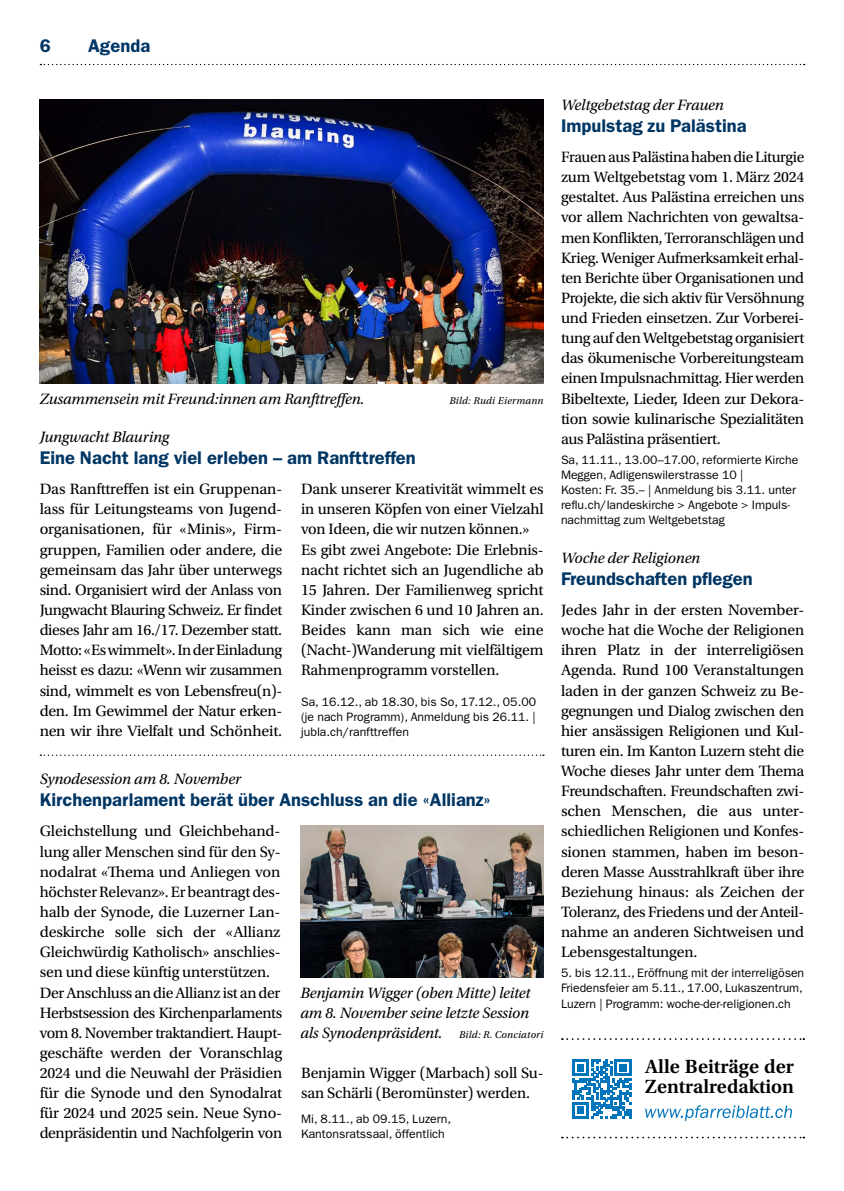
<style>
.page{position:relative;width:844px;height:1191px;background:#fff}
.page>*{position:absolute;margin:0;border:0;box-sizing:border-box;transform-origin:0 0}
.t1{font:600 20.12px/20.1px "Utopia Std";color:#000}
.t2{font:600 18.38px "ITC Franklin Gothic Std";color:#003664}
.t3{font:15.75px/20.1px "Utopia Std";letter-spacing:-.01em;color:#000}
.t4{font:italic 15.75px/20.1px "Utopia Std";letter-spacing:-.01em;color:#000}
.t5{font:12.25px/15px "ITC Franklin Gothic Std";color:#000;text-align:justify}
.t6{font:italic 10.5px "Utopia Std";letter-spacing:.02em;color:#000}
.s1{font-size:10.5px}
</style>
<div class="page">
<img style="left:40px;top:99px;width:503px;height:284px">
<img style="left:300px;top:826px;width:243px;height:151px">
<svg style="left:645px;top:1105px;width:146px;height:15px"></svg>
<svg style="left:561px;top:1038px;width:243px;height:2px"></svg>
<svg style="left:561px;top:1136px;width:243px;height:2px"></svg>
<svg style="left:572px;top:1059px;width:59px;height:59px"></svg>
<svg style="left:40px;top:754px;width:504px;height:2px"></svg>
<svg style="left:40px;top:64px;width:764px;height:1px"></svg>
<p class="t2" style="left:40px;top:35px;width:13px">6</p>
<p class="t2" style="left:88px;top:35px;width:64px">Agenda</p>
<p class="t4" style="left:40px;top:389px;width:326px">Zusammensein mit Freund:innen am Ranfttreffen.</p>
<p class="t6" style="left:449px;top:394px;width:96px">Bild: Rudi Eiermann</p>
<p class="t4" style="left:40px;top:427px;width:131px">Jungwacht Blauring</p>
<p class="t2" style="left:40px;top:447px;width:377px">Eine Nacht lang viel erleben – am Ranfttreffen</p>
<p class="t3" style="left:40px;top:479px;width:244px;text-align:justify">Das Ranfttreffen ist ein Gruppenan&shy;lass für Leitungsteams von Jugend&shy;organisationen, für «Minis», Firm&shy;gruppen, Familien oder andere, die gemeinsam das Jahr über unterwegs sind. Organisiert wird der Anlass von Jungwacht Blauring Schweiz. Er findet dieses Jahr am 16./17. Dezember statt.<br>Motto: «Es wimmelt». In der Einladung heisst es dazu: «Wenn wir zusammen sind, wimmelt es von Lebensfreu(n)- den. Im Gewimmel der Natur erken&shy;nen wir ihre Vielfalt und Schönheit.</p>
<p class="t3" style="left:301px;top:479px;width:244px">Dank unserer Kreativität wimmelt es in unseren Köpfen von einer Vielzahl von Ideen, die wir nutzen können.» Es gibt zwei Angebote: Die Erlebnis&shy;nacht richtet sich an Jugendliche ab 15 Jahren. Der Familienweg spricht Kinder zwischen 6 und 10 Jahren an.<br>Beides kann man sich wie eine (Nacht-)Wanderung mit vielfältigem Rahmenprogramm vorstellen.</p>
<p class="t5" style="left:301px;top:694px;width:236px">Sa, 16.12., ab 18.30, bis So, 17.12., 05.00 (je nach Programm), Anmeldung bis 26.11. | jubla.ch/ranfttreffen</p>
<p class="t4" style="left:40px;top:769px;width:203px">Synodesession am 8. November</p>
<p class="t2" style="left:40px;top:789px;width:452px">Kirchenparlament berät über Anschluss an die «Allianz»</p>
<p class="t3" style="left:40px;top:821px;width:244px">Gleichstellung und Gleichbehand&shy;lung aller Menschen sind für den Sy&shy;nodalrat «Thema und Anliegen von höchster Relevanz». Er beantragt des&shy;halb der Synode, die Luzerner Lan&shy;deskirche solle sich der «Allianz Gleichwürdig Katholisch» anschlies&shy;sen und diese künftig unterstützen.<br>Der Anschluss an die Allianz ist an der Herbstsession des Kirchenparlaments vom 8. November traktandiert. Haupt&shy;geschäfte werden der Voranschlag 2024 und die Neuwahl der Präsidien für die Synode und den Synodalrat für 2024 und 2025 sein. Neue Syno&shy;denpräsidentin und Nachfolgerin von</p>
<p class="t4" style="left:300px;top:982px;width:245px">Benjamin Wigger (oben Mitte) leitet am 8. November seine letzte Session als Synodenpräsident. <span class="s1">Bild: R. Conciatori</span></p>
<p class="t3" style="left:301px;top:1063px;width:244px">Benjamin Wigger (Marbach) soll Su&shy;san Schärli (Beromünster) werden.</p>
<p class="t5" style="left:301px;top:1111px;width:151px">Mi, 8.11., ab 09.15, Luzern,<br>Kantonsratssaal, öffentlich</p>
<p class="t4" style="left:561px;top:95px;width:164px">Weltgebetstag der Frauen</p>
<p class="t2" style="left:561px;top:115px;width:187px">Impulstag zu Palästina</p>
<p class="t3" style="left:561px;top:147px;width:245px;text-align:justify">Frauen aus Palästina haben die Liturgie zum Weltgebetstag vom 1. März 2024 gestaltet. Aus Palästina erreichen uns vor allem Nachrichten von gewaltsa&shy;men Konflikten, Terroranschlägen und Krieg. Weniger Aufmerksamkeit erhal&shy;ten Berichte über Organisationen und Projekte, die sich aktiv für Versöhnung und Frieden einsetzen. Zur Vorberei&shy;tung auf den Weltgebetstag organisiert das ökumenische Vorbereitungsteam einen Impulsnachmittag. Hier werden Bibeltexte, Lieder, Ideen zur Dekora&shy;tion sowie kulinarische Spezialitäten aus Palästina präsentiert.</p>
<p class="t5" style="left:561px;top:452px;width:239px;text-align:left">Sa, 11.11., 13.00–17.00, reformierte Kirche Meggen, Adligenswilerstrasse 10 |<br>Kosten: Fr. 35.– | Anmeldung bis 3.11. unter reflu.ch/landeskirche &gt; Angebote &gt; Impuls&shy;nachmittag zum Weltgebetstag</p>
<p class="t4" style="left:561px;top:547px;width:141px">Woche der Religionen</p>
<p class="t2" style="left:561px;top:567px;width:193px">Freundschaften pflegen</p>
<p class="t3" style="left:561px;top:600px;width:245px">Jedes Jahr in der ersten November&shy;woche hat die Woche der Religionen ihren Platz in der interreligiösen Agenda. Rund 100 Veranstaltungen laden in der ganzen Schweiz zu Be&shy;gegnungen und Dialog zwischen den hier ansässigen Religionen und Kul&shy;turen ein. Im Kanton Luzern steht die Woche dieses Jahr unter dem Thema Freundschaften. Freundschaften zwi&shy;schen Menschen, die aus unter&shy;schiedlichen Religionen und Konfes&shy;sionen stammen, haben im beson&shy;deren Masse Ausstrahlkraft über ihre Beziehung hinaus: als Zeichen der Toleranz, des Friedens und der Anteil&shy;nahme an anderen Sichtweisen und Lebensgestaltungen.</p>
<p class="t5" style="left:561px;top:965px;width:245px">5. bis 12.11., Eröffnung mit der interreligösen Friedensfeier am 5.11., 17.00, Lukaszentrum, Luzern | Programm: woche-der-religionen.ch</p>
<p class="t1" style="left:645px;top:1056px;width:150px">Alle Beiträge der<br>Zentralredaktion</p>
</div>
